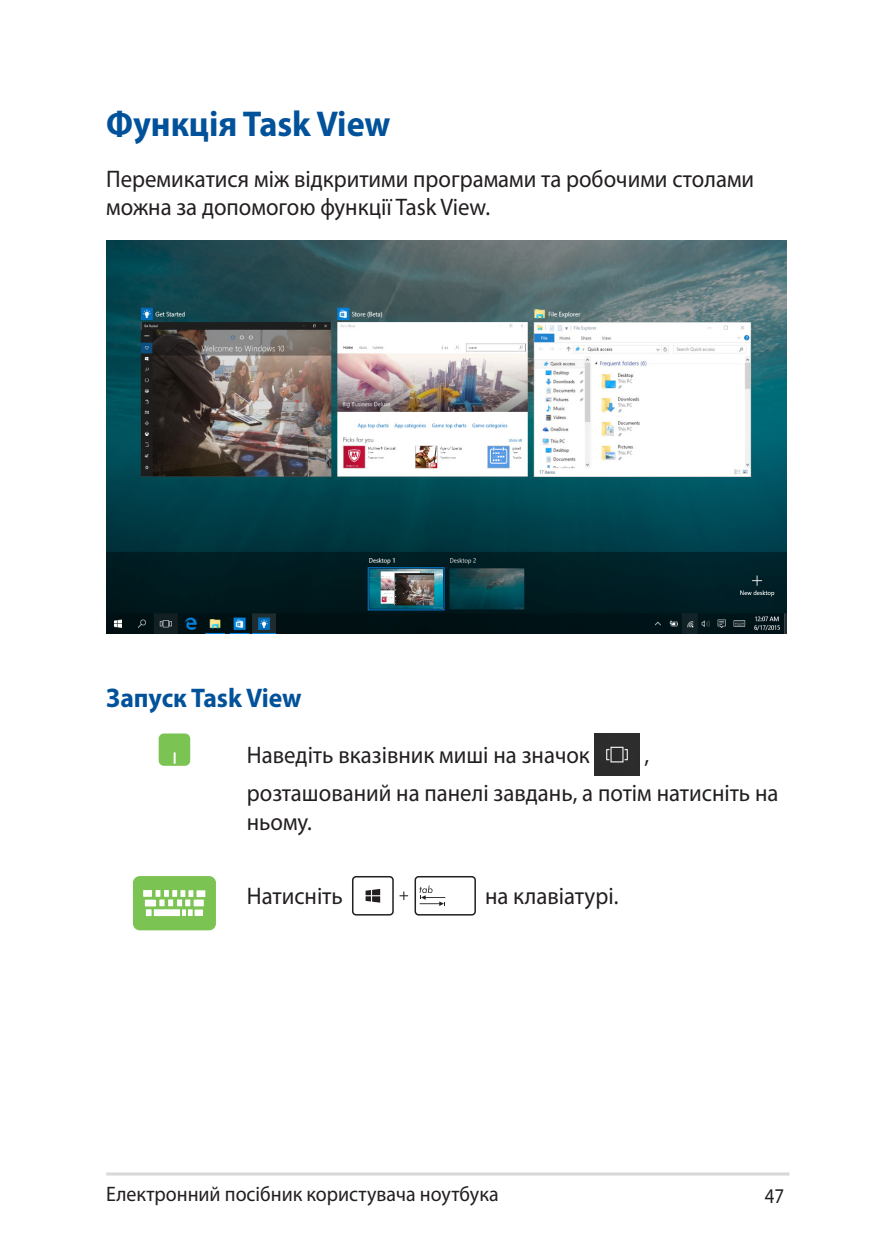
<style>
.page{position:relative;width:893px;height:1259px;background:#fff}
.page>*{position:absolute;margin:0;border:0;box-sizing:border-box;transform-origin:0 0}
.t1{font:700 36px "Myriad Pro";color:#01529a;scale:.95 1}
.t2{font:700 27px "Myriad Pro";color:#01529a;scale:.95 1}
.t3{font:24px/38.1px "Myriad Pro";color:#231f20;scale:.95 1}
.t4{font:21px "Myriad Pro";color:#231f20;scale:.95 1}
.t5{font:21px "Myriad Pro";color:#231f20;scale:.9 1}
</style>
<div class="page">
<hr style="left:106px;top:1172px;width:683px;height:3px;background:#d8d8d8">
<img style="left:106px;top:241px;width:681px;height:392px">
<div style="left:159px;top:733px;width:31px;height:33px;background:#7bc352;border-radius:5px"></div>
<svg style="left:174px;top:752px;width:2px;height:11px"></svg>
<img style="left:595px;top:733px;width:45px;height:43px">
<div style="left:134px;top:877px;width:81px;height:52px;background:#7bc352;border-radius:6px"></div>
<div style="left:133px;top:876px;width:83px;height:54px;border:2px solid #7bc352;border-radius:6px"></div>
<div style="left:197px;top:890px;width:8px;height:7px;background:#fff"></div>
<div style="left:145px;top:899px;width:11px;height:7px;background:#fff"></div>
<div style="left:146px;top:909px;width:6px;height:7px;background:#fff"></div>
<div style="left:154px;top:909px;width:26px;height:7px;background:#fff"></div>
<div style="left:194px;top:899px;width:10px;height:7px;background:#fff"></div>
<svg style="left:156px;top:890px;width:37px;height:26px"></svg>
<div style="left:195px;top:909px;width:8px;height:7px;background:#fff"></div>
<div style="left:143px;top:890px;width:9px;height:7px;background:#fff"></div>
<div style="left:415px;top:876px;width:61px;height:39px;border:2px solid #231f20;border-radius:3px"></div>
<svg style="left:419px;top:885px;width:26px;height:21px"></svg>
<svg style="left:400px;top:891px;width:8px;height:9px"></svg>
<div style="left:352px;top:876px;width:42px;height:39px;border:2px solid #231f20;border-radius:3px"></div>
<svg style="left:366px;top:889px;width:14px;height:13px"></svg>
<h1 class="t1" style="left:106px;top:101px;width:301px">Функція Task View</h1>
<p class="t3" style="left:106px;top:164px;width:684px;line-height:28.8px">Перемикатися між відкритими програмами та робочими столами можна за допомогою функції Task View.</p>
<p class="t2" style="left:106px;top:680px;width:207px">Запуск Task View</p>
<p class="t3" style="left:247px;top:735px;width:363px">Наведіть вказівник миші на значок</p>
<p class="t3" style="left:247px;top:735px;width:561px;text-indent:398px">, розташований на панелі завдань, а потім натисніть на</p>
<p class="t3" style="left:247px;top:802px;width:70px">ньому.</p>
<p class="t3" style="left:247px;top:876px;width:103px">Натисніть</p>
<p class="t3" style="left:485px;top:876px;width:142px">на клавіатурі.</p>
<p class="t4" style="left:106px;top:1180px;width:415px">Електронний посібник користувача ноутбука</p>
<p class="t5" style="left:765px;top:1182px;width:23px">47</p>
</div>
